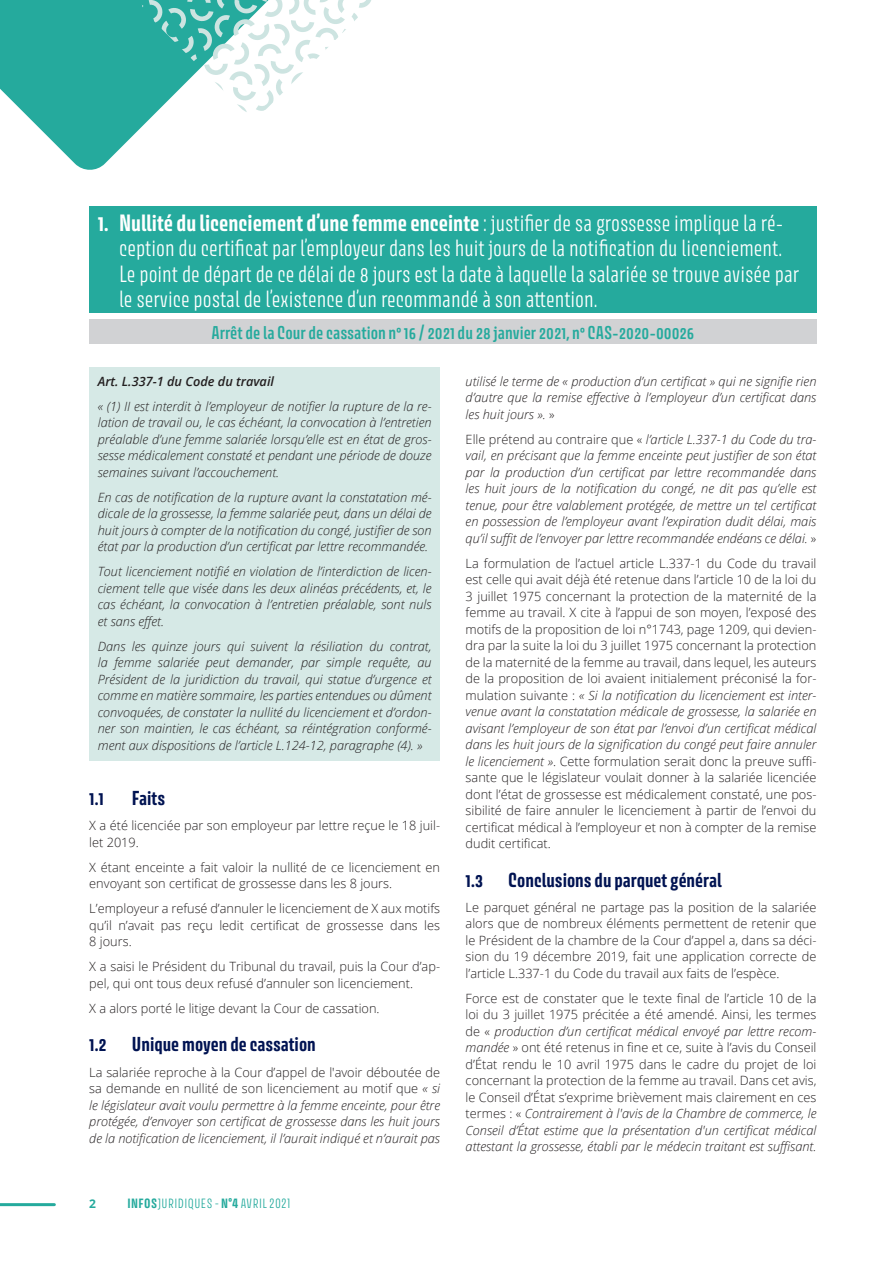
<style>
.page{position:relative;width:893px;height:1263px;background:#fff}
.page>*{position:absolute;margin:0;border:0;box-sizing:border-box;transform-origin:0 0}
.Titre_1{font:300 21px/25.2px "Avory I Latn";color:#fff}
.Titre_1_1{font:700 18px "Avory I Latn";color:#001352}
.Titre_ARRET{font:600 16.5px "Avory I Latn";color:#25aa9d}
.Texte_courant{font:300 12.75px/16.5px "Open Sans";color:#231f20;text-align:justify}
.Texte_courant_italiq{font:italic 300 12.75px/16.5px "Open Sans";color:#231f20;text-align:justify}
.Texte_courant-2{font:italic 300 12.75px/16.5px "Open Sans";color:#231f20;text-align:justify}
.Texte_courant_italiq-2{font:italic 600 12.75px "Open Sans";color:#231f20}
.t1{font:300 12px "Avory I Latn";letter-spacing:.035em;color:#25aa9d}
.t2{font:700 12px "Open Sans";color:#25aa9d}
.s1{font-weight:700}
.s2{font-style:normal}
.s3{font-style:italic}
</style>
<div class="page">
<svg style="left:0;top:0;width:154px;height:170px;fill:#25aa9d"></svg>
<hr style="left:0;top:1203px;width:54px;height:3px;background:#25aa9d">
<svg style="left:140px;top:0;width:231px;height:115px"></svg>
<div style="left:89px;top:206px;width:727px;height:107px;background:#25aa9d"></div>
<div style="left:89px;top:320px;width:727px;height:24px;background:#d1d2d4"></div>
<div style="left:89px;top:367px;width:351px;height:30px;background:#d6e9e6"></div>
<div style="left:89px;top:392px;width:351px;height:96px;background:#d6e9e6"></div>
<div style="left:89px;top:483px;width:351px;height:80px;background:#d6e9e6"></div>
<div style="left:89px;top:558px;width:351px;height:79px;background:#d6e9e6"></div>
<div style="left:89px;top:632px;width:351px;height:129px;background:#d6e9e6"></div>
<p class="Titre_1" style="left:119px;top:211px;width:681px;text-indent:-21px"><span class="s1">1. Nullité du licenciement d’une femme enceinte</span> : justifier de sa grossesse implique la ré&shy;ception du certificat par l’employeur dans les huit jours de la notification du licenciement.<br>Le point de départ de ce délai de 8 jours est la date à laquelle la salariée se trouve avisée par le service postal de l’existence d’un recommandé à son attention.</p>
<p class="Titre_ARRET" style="left:212px;top:322px;width:484px">Arrêt de la Cour de cassation n° 16 / 2021 du 28 janvier 2021, n° CAS-2020-00026</p>
<p class="Texte_courant_italiq-2" style="left:98px;top:372px;width:178px">Art. L.337-1 du Code du travail</p>
<p class="Texte_courant_italiq" style="left:98px;top:397px;width:335px">« (1) II est interdit à l’employeur de notifier la rupture de la re&shy;lation de travail ou, le cas échéant, la convocation à l’entretien préalable d’une femme salariée lorsqu’elle est en état de gros&shy;sesse médicalement constaté et pendant une période de douze semaines suivant l’accouchement.</p>
<p class="Texte_courant_italiq" style="left:98px;top:488px;width:335px">En cas de notification de la rupture avant la constatation mé&shy;dicale de la grossesse, la femme salariée peut, dans un délai de huit jours à compter de la notification du congé, justifier de son état par la production d’un certificat par lettre recommandée.</p>
<p class="Texte_courant_italiq" style="left:98px;top:563px;width:335px">Tout licenciement notifié en violation de l’interdiction de licen&shy;ciement telle que visée dans les deux alinéas précédents, et, le cas échéant, la convocation à l’entretien préalable, sont nuls et sans effet.</p>
<p class="Texte_courant_italiq" style="left:98px;top:637px;width:335px">Dans les quinze jours qui suivent la résiliation du contrat, la femme salariée peut demander, par simple requête, au Président de la juridiction du travail, qui statue d’urgence et comme en matière sommaire, les parties entendues ou dûment convoquées, de constater la nullité du licenciement et d’ordon&shy;ner son maintien, le cas échéant, sa réintégration conformé&shy;ment aux dispositions de l’article L.124-12, paragraphe (4). »</p>
<p class="Texte_courant-2" style="left:466px;top:372px;width:352px">utilisé le terme de « production d’un certificat » qui ne signifie rien d’autre que la remise effective à l’employeur d’un certificat dans les huit jours ». <span class="s2">»</span></p>
<p class="Texte_courant-2" style="left:466px;top:430px;width:352px"><span class="s2">Elle prétend au contraire que «</span> l’article L.337-1 du Code du tra&shy;vail, en précisant que la femme enceinte peut justifier de son état par la production d’un certificat par lettre recommandée dans les huit jours de la notification du congé, ne dit pas qu’elle est tenue, pour être valablement protégée, de mettre un tel certificat en possession de l’employeur avant l’expiration dudit délai, mais qu’il suffit de l’envoyer par lettre recommandée endéans ce délai. <span class="s2">»</span></p>
<p class="Texte_courant" style="left:466px;top:554px;width:352px">La formulation de l’actuel article L.337-1 du Code du travail est celle qui avait déjà été retenue dans l’article 10 de la loi du 3 juillet 1975 concernant la protection de la maternité de la femme au travail. X cite à l’appui de son moyen, l’exposé des motifs de la proposition de loi n°1743, page 1209, qui devien&shy;dra par la suite la loi du 3 juillet 1975 concernant la protection de la maternité de la femme au travail, dans lequel, les auteurs de la proposition de loi avaient initialement préconisé la for&shy;mulation suivante : <span class="s3">« Si la notification du licenciement est inter&shy;venue avant la constatation médicale de grossesse, la salariée en avisant l’employeur de son état par l’envoi d’un certificat médical dans les huit jours de la signification du congé peut faire annuler le licenciement »</span>. Cette formulation serait donc la preuve suffi&shy;sante que le législateur voulait donner à la salariée licenciée dont l’état de grossesse est médicalement constaté, une pos&shy;sibilité de faire annuler le licenciement à partir de l’envoi du certificat médical à l’employeur et non à compter de la remise dudit certificat.</p>
<p class="Titre_1_1" style="left:466px;top:868px;width:19px">1.3</p>
<p class="Titre_1_1" style="left:508px;top:868px;width:215px">Conclusions du parquet général</p>
<p class="Texte_courant" style="left:466px;top:899px;width:352px">Le parquet général ne partage pas la position de la salariée alors que de nombreux éléments permettent de retenir que le Président de la chambre de la Cour d’appel a, dans sa déci&shy;sion du 19 décembre 2019, fait une application correcte de l’article L.337-1 du Code du travail aux faits de l’espèce.</p>
<p class="Texte_courant" style="left:466px;top:990px;width:352px">Force est de constater que le texte final de l’article 10 de la loi du 3 juillet 1975 précitée a été amendé. Ainsi, les termes de « <span class="s3">production d’un certificat médical envoyé par lettre recom&shy;mandée</span> » ont été retenus in fine et ce, suite à l’avis du Conseil d’État rendu le 10 avril 1975 dans le cadre du projet de loi concernant la protection de la femme au travail. Dans cet avis, le Conseil d’État s’exprime brièvement mais clairement en ces termes : « <span class="s3">Contrairement à l'avis de la Chambre de commerce, le Conseil d’État estime que la présentation d'un certificat médical attestant la grossesse, établi par le médecin traitant est suffisant.</span></p>
<p class="Titre_1_1" style="left:89px;top:787px;width:16px">1.1</p>
<p class="Titre_1_1" style="left:132px;top:787px;width:35px">Faits</p>
<p class="Texte_courant" style="left:89px;top:817px;width:352px">X a été licenciée par son employeur par lettre reçue le 18 juil&shy;let 2019.</p>
<p class="Texte_courant" style="left:89px;top:859px;width:352px">X étant enceinte a fait valoir la nullité de ce licenciement en envoyant son certificat de grossesse dans les 8 jours.</p>
<p class="Texte_courant" style="left:89px;top:900px;width:352px">L’employeur a refusé d’annuler le licenciement de X aux motifs qu’il n’avait pas reçu ledit certificat de grossesse dans les 8 jours.</p>
<p class="Texte_courant" style="left:89px;top:958px;width:352px">X a saisi le Président du Tribunal du travail, puis la Cour d’ap&shy;pel, qui ont tous deux refusé d’annuler son licenciement.</p>
<p class="Texte_courant" style="left:89px;top:1000px;width:292px">X a alors porté le litige devant la Cour de cassation.</p>
<p class="Titre_1_1" style="left:89px;top:1033px;width:19px">1.2</p>
<p class="Titre_1_1" style="left:132px;top:1033px;width:186px">Unique moyen de cassation</p>
<p class="Texte_courant-2" style="left:89px;top:1063px;width:352px"><span class="s2">La salariée reproche à la Cour d’appel de l'avoir déboutée de sa demande en nullité de son licenciement au motif que</span> « si le législateur avait voulu permettre à la femme enceinte, pour être protégée, d’envoyer son certificat de grossesse dans les huit jours de la notification de licenciement, il l’aurait indiqué et n’aurait pas</p>
<p class="t2" style="left:89px;top:1195px;width:8px">2</p>
<p class="t1" style="left:127px;top:1196px;width:165px"><span class="s1">INFOS</span>JURIDIQUES - <span class="s1">N°4</span> AVRIL 2021</p>
</div>
